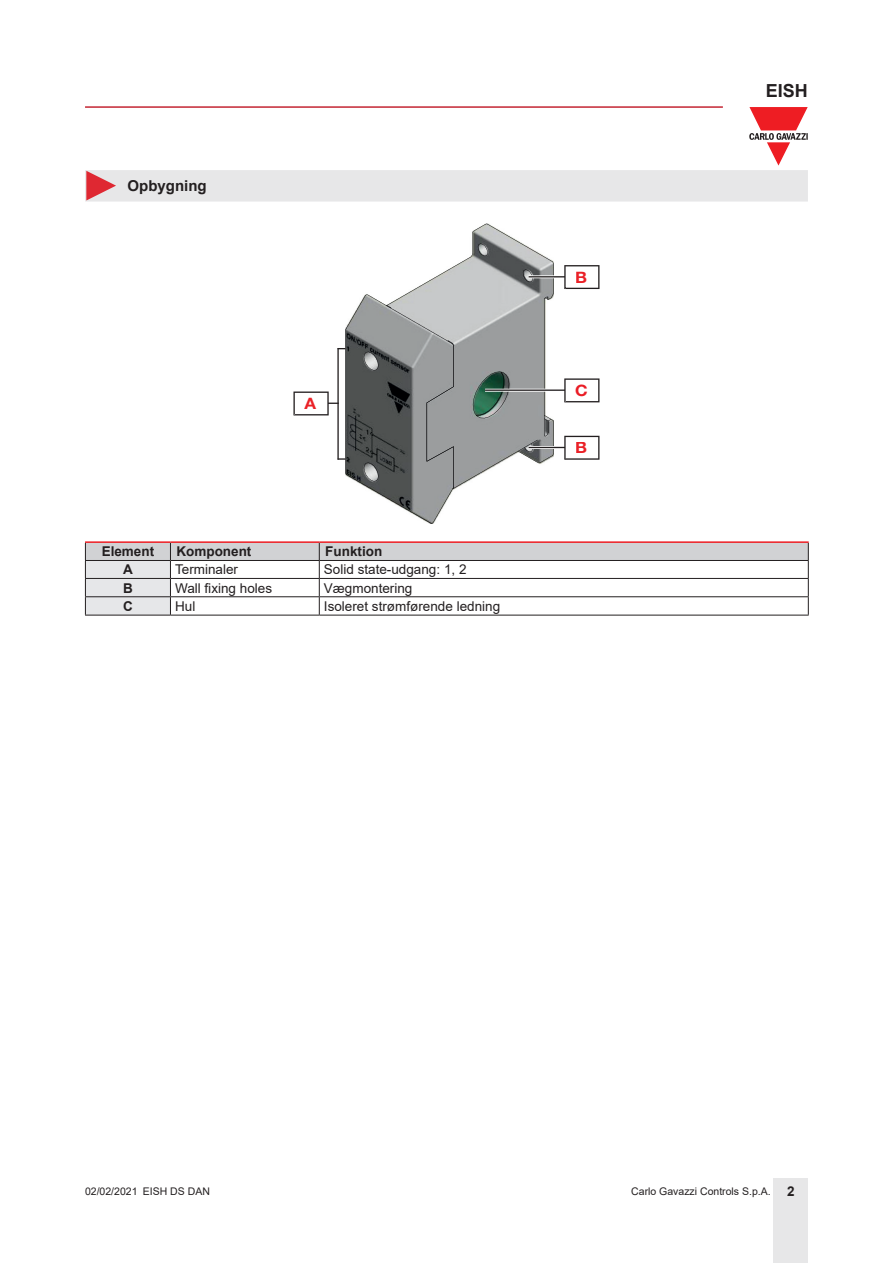
<style>
.page{position:relative;width:893px;height:1263px;background:#fff}
.page>*{position:absolute;margin:0;border:0;box-sizing:border-box;transform-origin:0 0}
.t1{font:700 18px "Arial";color:#231f20}
.t2{font:700 15.75px "Helvetica Neue LT Std";color:#ea2127;scale:1.08 1}
.t3{font:700 15.75px "Helvetica Neue LT Std";color:#ea1d26;scale:1.08 1}
.Titolo03{font:700 15px "Arial";color:#231f20}
.TestoTabellaSx{font:13.5px "Arial";color:#231f20}
.TitoloTabellaSx{font:700 13.5px "Arial";color:#231f20}
.TitoloTabellaFndGCen{font:700 13.5px "Arial";color:#231f20}
.TestoTabellaFndGCen{font:700 13.5px "Arial";color:#231f20}
.t4{font:10.5px "Arial";color:#231f20}
.s1{font-weight:700;font-size:13.5px}
</style>
<div class="page">
<hr style="left:85px;top:106px;width:638px;height:2px;background:#c42633">
<div style="left:774px;top:1178px;width:34px;height:85px;background:#e7e7e8"></div>
<svg style="left:85px;top:107px;width:723px;height:95px"></svg>
<hr style="left:296px;top:403px;width:43px;height:1px;background:#231f20">
<svg style="left:293px;top:391px;width:36px;height:24px"></svg>
<div style="left:304px;top:398px;width:12px;height:11px;background:#fff"></div>
<hr style="left:529px;top:276px;width:38px;height:1px;background:#231f20">
<svg style="left:564px;top:265px;width:35px;height:24px"></svg>
<div style="left:576px;top:271px;width:11px;height:12px;background:#fff"></div>
<hr style="left:485px;top:389px;width:82px;height:2px;background:#231f20">
<svg style="left:564px;top:378px;width:35px;height:24px"></svg>
<hr style="left:529px;top:447px;width:38px;height:1px;background:#231f20">
<svg style="left:564px;top:436px;width:35px;height:24px"></svg>
<div style="left:576px;top:442px;width:11px;height:11px;background:#fff"></div>
<svg style="left:339px;top:224px;width:215px;height:299px"></svg>
<hr style="left:337px;top:348px;width:2px;height:112px;background:#231f20">
<hr style="left:85px;top:541px;width:85px;height:2px;background:#ee1d23">
<hr style="left:170px;top:541px;width:149px;height:2px;background:#ee1d23">
<hr style="left:319px;top:541px;width:490px;height:2px;background:#ee1d23">
<svg style="left:85px;top:542px;width:724px;height:73px"></svg>
<hr style="left:85px;top:615px;width:85px;height:1px;background:#231f20">
<hr style="left:170px;top:615px;width:149px;height:1px;background:#231f20">
<hr style="left:319px;top:615px;width:490px;height:1px;background:#231f20">
<p class="Titolo03" style="left:128px;top:175px;width:81px">Opbygning</p>
<p class="t2" style="left:304px;top:394px;width:12px">A</p>
<p class="TitoloTabellaFndGCen" style="left:102px;top:542px;width:54px">Element</p>
<p class="TitoloTabellaSx" style="left:176px;top:542px;width:76px">Komponent</p>
<p class="TitoloTabellaSx" style="left:325px;top:542px;width:58px">Funktion</p>
<p class="TestoTabellaFndGCen" style="left:123px;top:560px;width:11px">A</p>
<p class="TestoTabellaSx" style="left:175px;top:560px;width:65px">Terminaler</p>
<p class="TestoTabellaSx" style="left:324px;top:560px;width:144px">Solid state-udgang: 1, 2</p>
<p class="TestoTabellaFndGCen" style="left:123px;top:578px;width:11px">B</p>
<p class="TestoTabellaSx" style="left:175px;top:578px;width:99px">Wall fixing holes</p>
<p class="TestoTabellaSx" style="left:324px;top:578px;width:90px">Vægmontering</p>
<p class="TestoTabellaFndGCen" style="left:123px;top:597px;width:11px">C</p>
<p class="TestoTabellaSx" style="left:175px;top:597px;width:22px">Hul</p>
<p class="TestoTabellaSx" style="left:324px;top:597px;width:178px">Isoleret strømførende ledning</p>
<p class="t2" style="left:575px;top:267px;width:13px">B</p>
<p class="t3" style="left:575px;top:381px;width:13px">C</p>
<p class="t2" style="left:575px;top:438px;width:13px">B</p>
<h1 class="t1" style="left:766px;top:78px;width:44px">EISH</h1>
<p class="t4" style="left:85px;top:1183px;width:126px">02/02/2021 EISH DS DAN</p>
<p class="t4" style="left:631px;top:1183px;width:165px">Carlo Gavazzi Controls S.p.A. <span class="s1">2</span></p>
</div>
